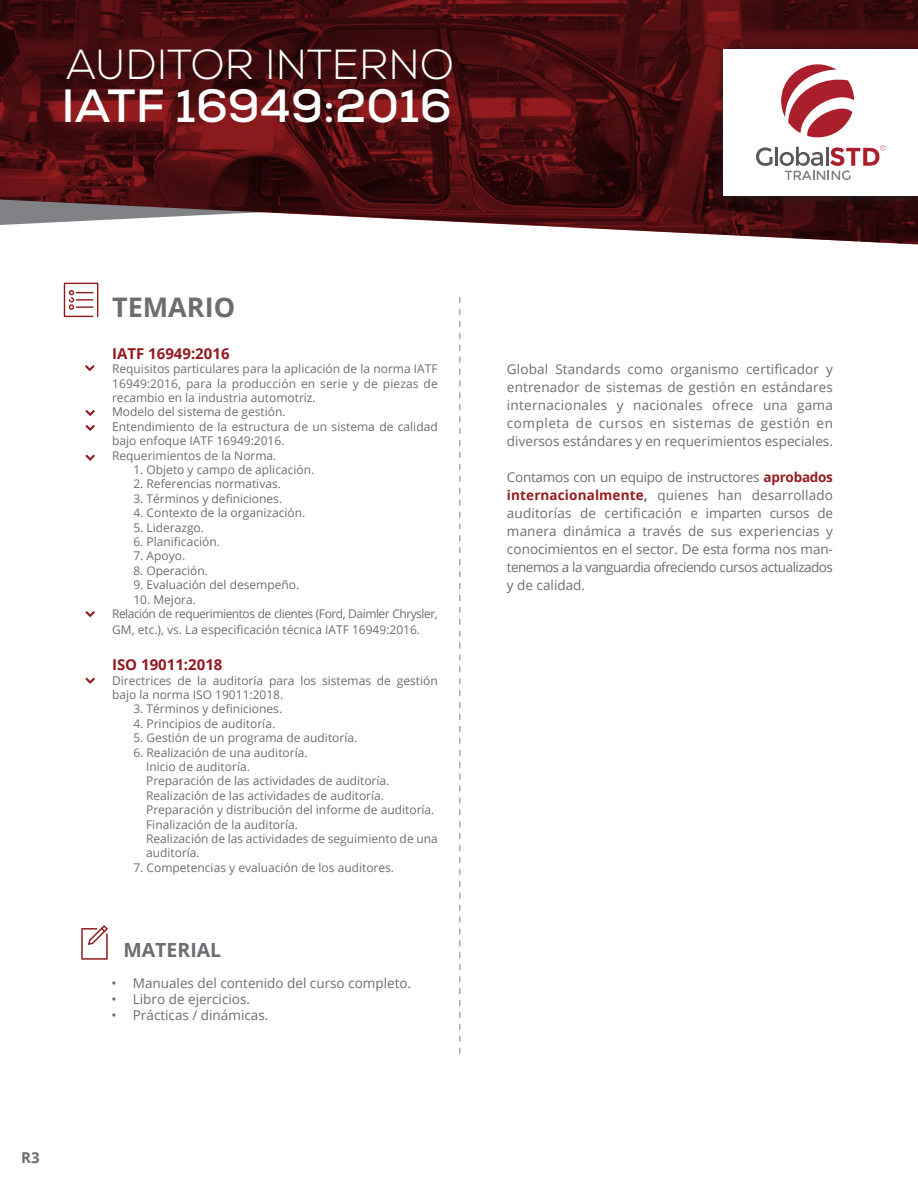
<style>
.page{position:relative;width:918px;height:1188px;background:#fff}
.page>*{position:absolute;margin:0;border:0;box-sizing:border-box;transform-origin:0 0}
.t1{font:700 46.5px "Nexa";color:#fff}
.t2{font:300 42px "Nexa";color:#fff}
.t3{font:700 27px "Open Sans";color:#6c6d70}
.t4{font:700 19.5px "Open Sans";color:#6c6d70}
.t5{font:700 15px "Open Sans";color:#93191d}
.t6{font:700 15px "Open Sans";color:#6c6d70}
.t7{font:13.5px/18px "Open Sans";color:#6c6d70;text-align:justify}
.t8{font:12px/14.4px "Open Sans";color:#6c6d70}
.t9{font:12px/16.2px "Open Sans";letter-spacing:-.04em;color:#6c6d70}
.s1{font-weight:700;color:#951d1f}
.s2{font-weight:700}
</style>
<div class="page">
<svg style="left:0;top:0;width:918px;height:244px;background:#5a2526"></svg>
<div style="left:715px;top:43px;width:203px;height:164px;background:#231f20;opacity:.75"></div>
<div style="left:723px;top:49px;width:195px;height:147px;background:#fff"></div>
<svg style="left:756px;top:147px;width:17px;height:19px"></svg>
<hr style="left:775px;top:147px;width:3px;height:19px;background:#59595c">
<svg style="left:781px;top:64px;width:73px;height:73px"></svg>
<svg style="left:780px;top:145px;width:105px;height:35px"></svg>
<svg style="left:459px;top:297px;width:2px;height:757px"></svg>
<svg style="left:81px;top:925px;width:27px;height:35px"></svg>
<svg style="left:64px;top:283px;width:34px;height:34px"></svg>
<svg style="left:85px;top:365px;width:9px;height:6px"></svg>
<svg style="left:85px;top:410px;width:10px;height:6px"></svg>
<svg style="left:85px;top:678px;width:10px;height:6px"></svg>
<svg style="left:85px;top:425px;width:10px;height:6px"></svg>
<svg style="left:85px;top:455px;width:10px;height:6px"></svg>
<svg style="left:85px;top:611px;width:10px;height:6px"></svg>
<p class="t2" style="left:65px;top:40px;width:390px">AUDITOR INTERNO</p>
<p class="t1" style="left:61px;top:76px;width:392px">IATF 16949:2016</p>
<p class="t6" style="left:21px;top:1147px;width:20px">R3</p>
<p class="t3" style="left:112px;top:288px;width:125px">TEMARIO</p>
<p class="t5" style="left:112px;top:343px;width:119px">IATF 16949:2016</p>
<p class="t8" style="left:112px;top:361px;width:327px;text-align:justify">Requisitos particulares para la aplicación de la norma IATF 16949:2016, para la producción en serie y de piezas de recambio en la industria automotriz.</p>
<p class="t8" style="left:112px;top:405px;width:175px">Modelo del sistema de gestión.</p>
<p class="t8" style="left:112px;top:419px;width:327px">Entendimiento de la estructura de un sistema de calidad bajo enfoque IATF 16949:2016.</p>
<p class="t8" style="left:112px;top:448px;width:166px">Requerimientos de la Norma.</p>
<p class="t8" style="left:133px;top:462px;width:182px">1. Objeto y campo de aplicación.</p>
<p class="t8" style="left:133px;top:477px;width:149px">2. Referencias normativas.</p>
<p class="t8" style="left:133px;top:491px;width:150px">3. Términos y definiciones.</p>
<p class="t8" style="left:133px;top:505px;width:173px">4. Contexto de la organización.</p>
<p class="t8" style="left:133px;top:520px;width:72px">5. Liderazgo.</p>
<p class="t8" style="left:133px;top:534px;width:88px">6. Planificación.</p>
<p class="t8" style="left:133px;top:549px;width:53px">7. Apoyo.</p>
<p class="t8" style="left:133px;top:563px;width:76px">8. Operación.</p>
<p class="t8" style="left:133px;top:577px;width:167px">9. Evaluación del desempeño.</p>
<p class="t8" style="left:133px;top:592px;width:64px">10. Mejora.</p>
<p class="t9" style="left:112px;top:605px;width:327px">Relación de requerimientos de clientes (Ford, Daimler Chrysler,<br>GM, etc.), vs. La especificación técnica IATF 16949:2016.</p>
<p class="t5" style="left:112px;top:654px;width:112px">ISO 19011:2018</p>
<p class="t8" style="left:112px;top:673px;width:327px">Directrices de la auditoría para los sistemas de gestión bajo la norma ISO 19011:2018.</p>
<p class="t8" style="left:133px;top:702px;width:150px">3. Términos y definiciones.</p>
<p class="t8" style="left:133px;top:716px;width:143px">4. Principios de auditoría.</p>
<p class="t8" style="left:133px;top:730px;width:225px">5. Gestión de un programa de auditoría.</p>
<p class="t8" style="left:133px;top:745px;width:176px">6. Realización de una auditoría.</p>
<p class="t8" style="left:146px;top:759px;width:105px">Inicio de auditoría.</p>
<p class="t8" style="left:146px;top:774px;width:245px">Preparación de las actividades de auditoría.</p>
<p class="t8" style="left:146px;top:788px;width:240px">Realización de las actividades de auditoría.</p>
<p class="t8" style="left:146px;top:802px;width:290px">Preparación y distribución del informe de auditoría.</p>
<p class="t8" style="left:146px;top:817px;width:153px">Finalización de la auditoría.</p>
<p class="t8" style="left:146px;top:831px;width:293px">Realización de las actividades de seguimiento de una auditoría.</p>
<p class="t8" style="left:133px;top:860px;width:262px">7. Competencias y evaluación de los auditores.</p>
<p class="t4" style="left:123px;top:937px;width:99px">MATERIAL</p>
<p class="t7" style="left:112px;top:974px;width:301px">• Manuales del contenido del curso completo.</p>
<p class="t7" style="left:112px;top:990px;width:140px">• Libro de ejercicios.</p>
<p class="t7" style="left:112px;top:1006px;width:158px">• Prácticas / dinámicas.</p>
<p class="t7" style="left:507px;top:359px;width:328px">Global Standards como organismo certificador y entrenador de sistemas de gestión en estándares internacionales y nacionales ofrece una gama completa de cursos en sistemas de gestión en diversos estándares y en requerimientos especiales.</p>
<p class="t7" style="left:507px;top:467px;width:327px">Contamos con un equipo de instructores <span class="s1">aprobados internacionalmente</span><span class="s2">,</span> quienes han desarrollado auditorías de certificación e imparten cursos de manera dinámica a través de sus experiencias y conocimientos en el sector. De esta forma nos man&shy;tenemos a la vanguardia ofreciendo cursos actualizados y de calidad.</p>
</div>
